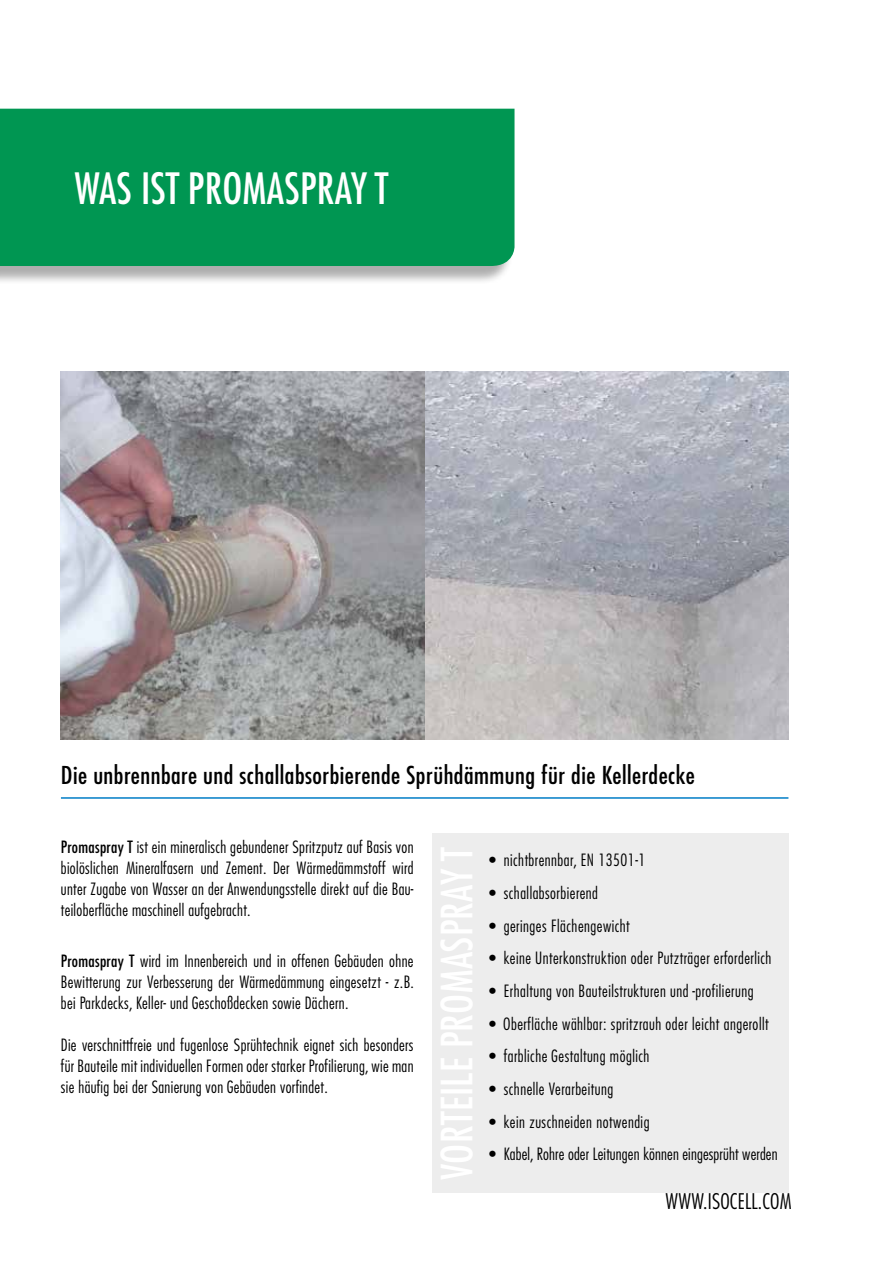
<style>
.page{position:relative;width:893px;height:1263px;background:#fff}
.page>*{position:absolute;margin:0;border:0;box-sizing:border-box;transform-origin:0 0}
.t1{font:500 condensed 42px "Futura LT Pro";letter-spacing:.01em;color:#fff}
.t2{font:500 condensed 24px "Futura LT Pro";letter-spacing:.02em;color:#000;scale:1.05 1}
.t3{font:300 condensed 21px "Futura LT Pro";letter-spacing:.01em;color:#000}
.t4{font:300 condensed 16.5px/21px "Futura LT Pro";letter-spacing:.03em;color:#000;text-align:justify}
.t5{font:300 condensed 16.5px "Futura LT Pro";letter-spacing:.01em;color:#000}
.s1{font-weight:500}
</style>
<div class="page">
<div style="left:0;top:111px;width:513px;height:174px;background:#000;opacity:.32"></div>
<div style="left:0;top:109px;width:514px;height:157px;background:#009652"></div>
<hr style="left:61px;top:797px;width:727px;height:2px;background:#007dc6">
<img style="left:61px;top:372px;width:727px;height:368px">
<div style="left:432px;top:833px;width:356px;height:360px;background:#ededed"></div>
<h1 class="t1" style="left:75px;top:160px;width:315px">WAS IST PROMASPRAY T</h1>
<h2 class="t2" style="left:61px;top:759px;width:605px">Die unbrennbare und schallabsorbierende Sprühdämmung für die Kellerdecke</h2>
<p class="t4" style="left:61px;top:837px;width:354px"><span class="s1">Promaspray T</span> ist ein mineralisch gebundener Spritzputz auf Basis von biolöslichen Mineralfasern und Zement. Der Wärmedämmstoff wird unter Zugabe von Wasser an der Anwendungsstelle direkt auf die Bau&shy;teiloberfläche maschinell aufgebracht.</p>
<p class="t4" style="left:61px;top:950px;width:355px"><span class="s1">Promaspray T</span> wird im Innenbereich und in offenen Gebäuden ohne Bewitterung zur Verbesserung der Wärmedämmung eingesetzt - z.B. bei Parkdecks, Keller- und Geschoßdecken sowie Dächern.</p>
<p class="t4" style="left:61px;top:1034px;width:354px">Die verschnittfreie und fugenlose Sprühtechnik eignet sich besonders für Bauteile mit individuellen Formen oder starker Profilierung, wie man sie häufig bei der Sanierung von Gebäuden vorfindet.</p>
<p class="t4" style="left:489px;top:849px;width:158px">• nichtbrennbar, EN 13501-1</p>
<p class="t4" style="left:489px;top:882px;width:111px">• schallabsorbierend</p>
<p class="t4" style="left:489px;top:915px;width:142px">• geringes Flächengewicht</p>
<p class="t4" style="left:489px;top:947px;width:284px">• keine Unterkonstruktion oder Putzträger erforderlich</p>
<p class="t4" style="left:489px;top:980px;width:266px">• Erhaltung von Bauteilstrukturen und -profilierung</p>
<p class="t4" style="left:489px;top:1013px;width:281px">• Oberfläche wählbar: spritzrauh oder leicht angerollt</p>
<p class="t4" style="left:489px;top:1046px;width:162px">• farbliche Gestaltung möglich</p>
<p class="t4" style="left:489px;top:1078px;width:126px">• schnelle Verarbeitung</p>
<p class="t4" style="left:489px;top:1111px;width:162px">• kein zuschneiden notwendig</p>
<p class="t5" style="left:489px;top:1144px;width:290px">• Kabel, Rohre oder Leitungen können eingesprüht werden</p>
<p class="t3" style="left:665px;top:1188px;width:127px">WWW.ISOCELL.COM</p>
</div>
